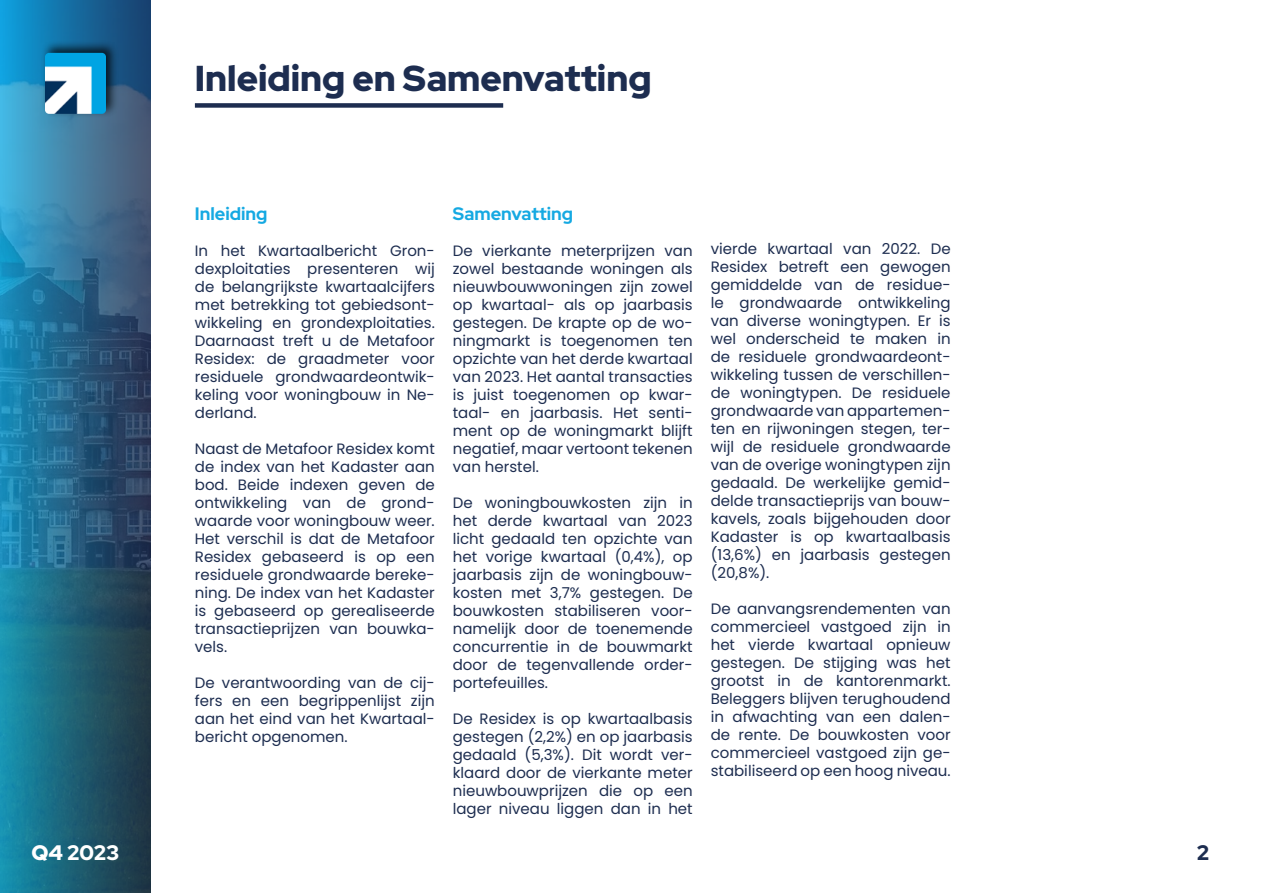
<style>
.page{position:relative;width:1263px;height:893px;background:#fff}
.page>*{position:absolute;margin:0;border:0;box-sizing:border-box;transform-origin:0 0}
.t1{font:900 36px "Red Hat Display";color:#1d2d50}
.t2{font:900 21px "Red Hat Display";color:#fff}
.t3{font:900 21px "Red Hat Display";color:#1d2d50}
.t4{font:700 18px "Red Hat Display";color:#15a9e2}
.t5{font:15px/18px "Poppins";color:#1d2d50;text-align:justify}
</style>
<div class="page">
<svg style="left:0;top:0;width:151px;height:893px;background:#276888"></svg>
<div style="left:195px;top:103px;width:308px;height:5px;background:#1d2d50"></div>
<div style="left:41px;top:40px;width:78px;height:78px;background:#000;opacity:.75"></div>
<img style="left:45px;top:53px;width:61px;height:61px">
<h1 class="t1" style="left:195px;top:55px;width:458px">Inleiding en Samenvatting</h1>
<p class="t4" style="left:195px;top:202px;width:74px">Inleiding</p>
<p class="t5" style="left:195px;top:242px;width:241px">In het Kwartaalbericht Gron&shy;dexploitaties presenteren wij de belangrijkste kwartaalcijfers met betrekking tot gebiedsont&shy;wikkeling en grondexploitaties.<br>Daarnaast treft u de Metafoor Residex: de graadmeter voor residuele grondwaardeontwik&shy;keling voor woningbouw in Ne&shy;derland.</p>
<p class="t5" style="left:195px;top:440px;width:241px">Naast de Metafoor Residex komt de index van het Kadaster aan bod. Beide indexen geven de ontwikkeling van de grond&shy;waarde voor woningbouw weer.<br>Het verschil is dat de Metafoor Residex gebaseerd is op een residuele grondwaarde bereke&shy;ning. De index van het Kadaster is gebaseerd op gerealiseerde transactieprijzen van bouwka&shy;vels.</p>
<p class="t5" style="left:195px;top:674px;width:241px">De verantwoording van de cij&shy;fers en een begrippenlijst zijn aan het eind van het Kwartaal&shy;bericht opgenomen.</p>
<p class="t4" style="left:453px;top:202px;width:122px">Samenvatting</p>
<p class="t5" style="left:453px;top:242px;width:241px">De vierkante meterprijzen van zowel bestaande woningen als nieuwbouwwoningen zijn zowel op kwartaal- als op jaarbasis gestegen. De krapte op de wo&shy;ningmarkt is toegenomen ten opzichte van het derde kwartaal van 2023. Het aantal transacties is juist toegenomen op kwar&shy;taal- en jaarbasis. Het senti&shy;ment op de woningmarkt blijft negatief, maar vertoont tekenen van herstel.</p>
<p class="t5" style="left:453px;top:494px;width:241px">De woningbouwkosten zijn in het derde kwartaal van 2023 licht gedaald ten opzichte van het vorige kwartaal (0,4%), op jaarbasis zijn de woningbouw&shy;kosten met 3,7% gestegen. De bouwkosten stabiliseren voor&shy;namelijk door de toenemende concurrentie in de bouwmarkt door de tegenvallende order&shy;portefeuilles.</p>
<p class="t5" style="left:453px;top:710px;width:241px">De Residex is op kwartaalbasis gestegen (2,2%) en op jaarbasis gedaald (5,3%). Dit wordt ver&shy;klaard door de vierkante meter nieuwbouwprijzen die op een lager niveau liggen dan in het</p>
<p class="t5" style="left:711px;top:240px;width:241px">vierde kwartaal van 2022. De Residex betreft een gewogen gemiddelde van de residue&shy;le grondwaarde ontwikkeling van diverse woningtypen. Er is wel onderscheid te maken in de residuele grondwaardeont&shy;wikkeling tussen de verschillen&shy;de woningtypen. De residuele grondwaarde van appartemen&shy;ten en rijwoningen stegen, ter&shy;wijl de residuele grondwaarde van de overige woningtypen zijn gedaald. De werkelijke gemid&shy;delde transactieprijs van bouw&shy;kavels, zoals bijgehouden door Kadaster is op kwartaalbasis (13,6%) en jaarbasis gestegen (20,8%).</p>
<p class="t5" style="left:711px;top:600px;width:241px">De aanvangsrendementen van commercieel vastgoed zijn in het vierde kwartaal opnieuw gestegen. De stijging was het grootst in de kantorenmarkt.<br>Beleggers blijven terughoudend in afwachting van een dalen&shy;de rente. De bouwkosten voor commercieel vastgoed zijn ge&shy;stabiliseerd op een hoog niveau.</p>
<h2 class="t2" style="left:32px;top:839px;width:89px">Q4 2023</h2>
<h2 class="t3" style="left:1197px;top:839px;width:14px">2</h2>
</div>
